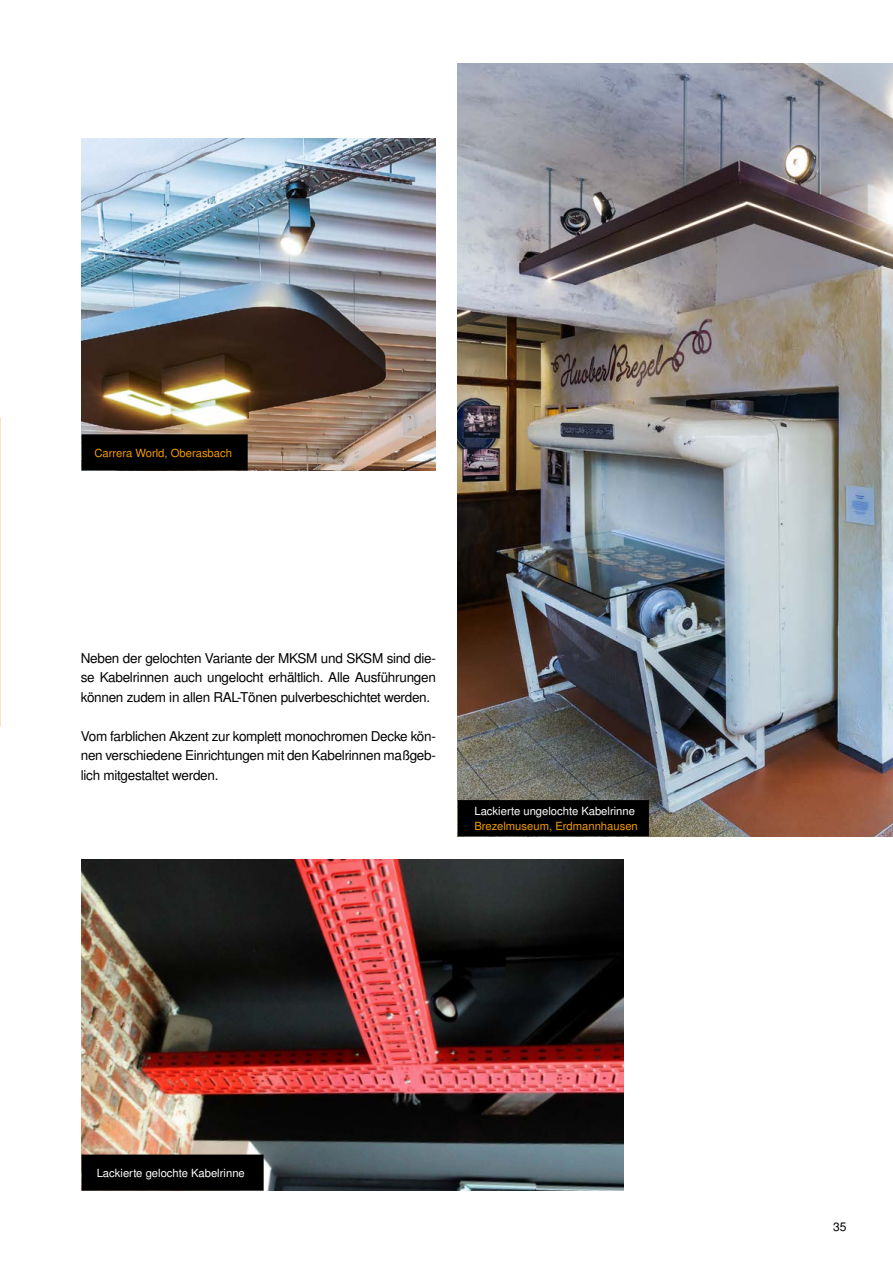
<style>
.page{position:relative;width:893px;height:1263px;background:#fff}
.page>*{position:absolute;margin:0;border:0;box-sizing:border-box;transform-origin:0 0}
.t1{font:13.5px/19.5px "Nimbus San LOT";letter-spacing:-.02em;color:#000;text-align:justify}
.t2{font:12px "Nimbus San LOT";color:#000}
.t3{font:11.25px "Nimbus San LOT";color:#fff}
.t4{font:11.25px "Nimbus San LOT";color:#f59c00}
</style>
<div class="page">
<img style="left:458px;top:64px;width:435px;height:772px">
<div style="left:459px;top:801px;width:189px;height:34px;background:#000"></div>
<div style="left:458px;top:800px;width:191px;height:36px;border:2px solid #000"></div>
<img style="left:0;top:417px;width:1px;height:309px">
<img style="left:82px;top:859px;width:541px;height:332px">
<img style="left:82px;top:139px;width:353px;height:331px">
<div style="left:82px;top:435px;width:165px;height:35px;background:#000"></div>
<div style="left:82px;top:434px;width:166px;height:36px;border:2px solid #000"></div>
<div style="left:82px;top:1155px;width:181px;height:35px;background:#000"></div>
<div style="left:82px;top:1154px;width:182px;height:37px;border:2px solid #000"></div>
<p class="t4" style="left:94px;top:446px;width:139px">Carrera World, Oberasbach</p>
<p class="t1" style="left:81px;top:648px;width:357px">Neben der gelochten Variante der MKSM und SKSM sind die&shy;se Kabelrinnen auch ungelocht erhältlich. Alle Ausführungen können zudem in allen RAL-Tönen pulverbeschichtet werden.</p>
<p class="t1" style="left:81px;top:726px;width:357px">Vom farblichen Akzent zur komplett monochromen Decke kön&shy;nen verschiedene Einrichtungen mit den Kabelrinnen maßgeb&shy;lich mitgestaltet werden.</p>
<p class="t3" style="left:474px;top:804px;width:162px">Lackierte ungelochte Kabelrinne</p>
<p class="t4" style="left:474px;top:819px;width:165px">Brezelmuseum, Erdmannhausen</p>
<p class="t3" style="left:97px;top:1166px;width:150px">Lackierte gelochte Kabelrinne</p>
<p class="t2" style="left:833px;top:1220px;width:15px">35</p>
</div>
